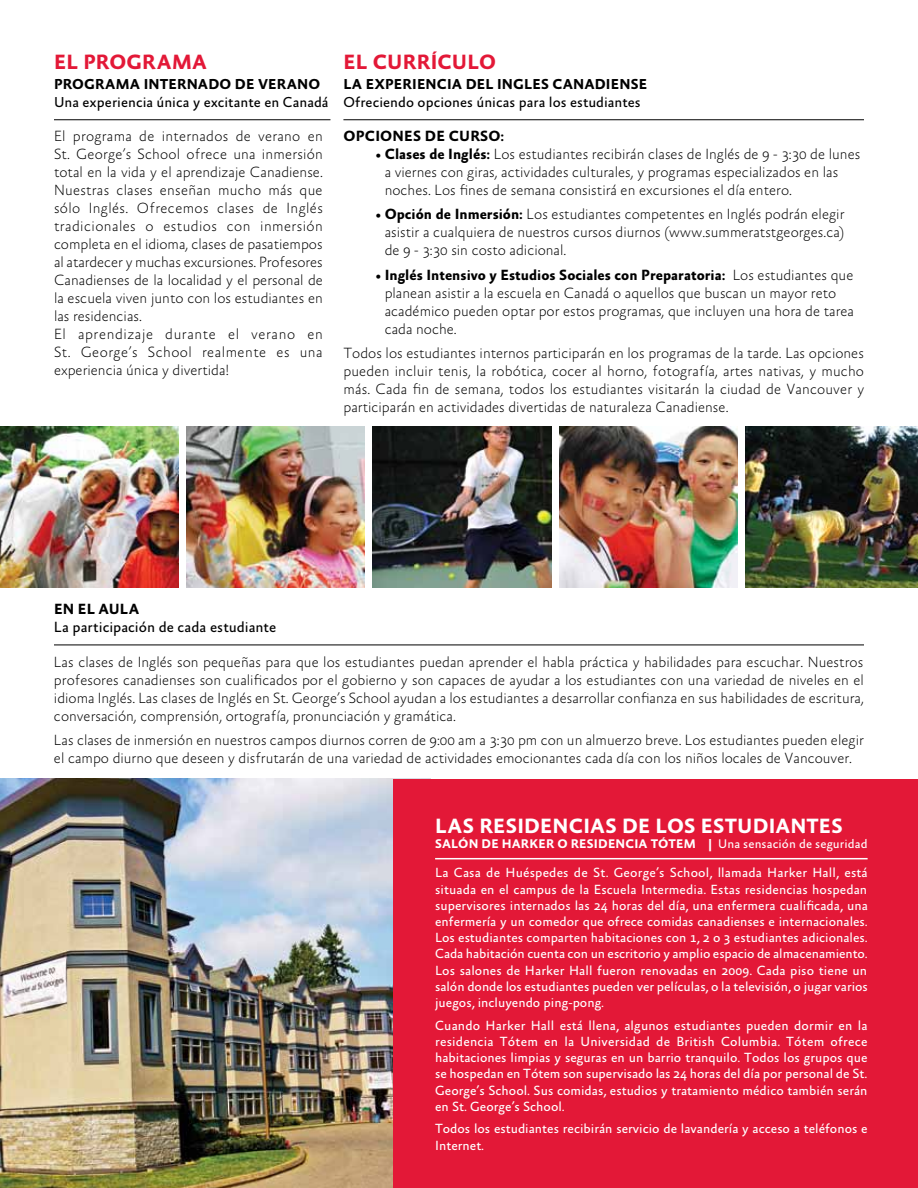
<style>
.page{position:relative;width:918px;height:1188px;background:#fff}
.page>*{position:absolute;margin:0;border:0;box-sizing:border-box;transform-origin:0 0}
.t1{font:700 21px "Absara Sans OT";letter-spacing:.01em;color:#fff}
.t2{font:700 21px "Absara Sans OT";letter-spacing:.01em;color:#e31837}
.t3{font:100 15px/18px "Absara Sans OT";color:#000}
.t4{font:15px "Absara Sans OT";color:#000}
.t5{font:700 15px "Absara Sans OT";letter-spacing:.01em;color:#000}
.t6{font:14.7px "Absara Sans OT";color:#000}
.t7{font:700 14.7px "Absara Sans OT";letter-spacing:.01em;color:#000}
.t8{font:13.5px/16.2px "Absara Sans OT";color:#fff;text-align:justify}
.t9{font:700 12.75px "Absara Sans OT";letter-spacing:.015em;color:#fff}
.s1{font-weight:700}
.s2{font-weight:400}
</style>
<div class="page">
<img style="left:0;top:779px;width:430px;height:409px">
<div style="left:393px;top:780px;width:525px;height:408px;background:#e31837"></div>
<hr style="left:54px;top:645px;width:810px;height:1px;background:#000">
<hr style="left:54px;top:119px;width:276px;height:1px;background:#000">
<hr style="left:343px;top:119px;width:521px;height:1px;background:#000">
<img style="left:0;top:426px;width:178px;height:162px">
<img style="left:186px;top:426px;width:179px;height:162px">
<img style="left:373px;top:426px;width:178px;height:162px">
<img style="left:559px;top:426px;width:179px;height:162px">
<img style="left:746px;top:426px;width:172px;height:162px">
<hr style="left:435px;top:858px;width:433px;height:1px;background:#fff">
<h1 class="t2" style="left:54px;top:51px;width:155px">EL PROGRAMA</h1>
<p class="t7" style="left:54px;top:77px;width:267px">PROGRAMA INTERNADO DE VERANO</p>
<p class="t6" style="left:54px;top:94px;width:276px">Una experiencia única y excitante en Canadá</p>
<p class="t3" style="left:54px;top:128px;width:270px">El programa de internados de verano en St. George’s School ofrece una inmersión total en la vida y el aprendizaje Canadiense.<br>Nuestras clases enseñan mucho más que sólo Inglés. Ofrecemos clases de Inglés tradicionales o estudios con inmersión completa en el idioma, clases de pasatiempos al atardecer y muchas excursiones. Profesores Canadienses de la localidad y el personal de la escuela viven junto con los estudiantes en las residencias.<br>El aprendizaje durante el verano en St. George’s School realmente es una experiencia única y divertida!</p>
<h1 class="t2" style="left:344px;top:51px;width:45px">EL CURR</h1>
<h1 class="t2" style="left:431px;top:51px;width:22px">ÍCULO</h1>
<p class="t7" style="left:343px;top:77px;width:303px">LA EXPERIENCIA DEL INGLES CANADIENSE</p>
<p class="t6" style="left:343px;top:94px;width:299px">Ofreciendo opciones únicas para los estudiantes</p>
<p class="t5" style="left:344px;top:128px;width:162px">Opciones de Curso:</p>
<p class="t3" style="left:385px;top:146px;width:477px;text-indent:-9px"><span class="s1">• Clases de Inglés:</span> Los estudiantes recibirán clases de Inglés de 9 - 3:30 de lunes a viernes con giras, actividades culturales, y programas especializados en las noches. Los fines de semana consistirá en excursiones el día entero.</p>
<p class="t3" style="left:385px;top:206px;width:461px;text-align:justify;text-indent:-9px"><span class="s1">• Opción de Inmersión:</span> Los estudiantes competentes en Inglés podrán elegir asistir a cualquiera de nuestros cursos diurnos (www.summeratstgeorges.ca) de 9 - 3:30 sin costo adicional.</p>
<p class="t3" style="left:385px;top:267px;width:471px;text-indent:-9px"><span class="s1">• Inglés Intensivo y Estudios Sociales con Preparatoria:</span> Los estudiantes que planean asistir a la escuela en Canadá o aquellos que buscan un mayor reto académico pueden optar por estos programas, que incluyen una hora de tarea cada noche.</p>
<p class="t3" style="left:343px;top:345px;width:522px;text-align:justify">Todos los estudiantes internos participarán en los programas de la tarde. Las opciones pueden incluir tenis, la robótica, cocer al horno, fotografía, artes nativas, y mucho más. Cada fin de semana, todos los estudiantes visitarán la ciudad de Vancouver y participarán en actividades divertidas de naturaleza Canadiense.</p>
<p class="t5" style="left:54px;top:601px;width:87px">EN EL AULA</p>
<p class="t4" style="left:54px;top:619px;width:224px">La participación de cada estudiante</p>
<p class="t3" style="left:54px;top:654px;width:811px;text-align:justify">Las clases de Inglés son pequeñas para que los estudiantes puedan aprender el habla práctica y habilidades para escuchar. Nuestros profesores canadienses son cualificados por el gobierno y son capaces de ayudar a los estudiantes con una variedad de niveles en el idioma Inglés. Las clases de Inglés en St. George’s School ayudan a los estudiantes a desarrollar confianza en sus habilidades de escritura, conversación, comprensión, ortografía, pronunciación y gramática.</p>
<p class="t3" style="left:54px;top:732px;width:811px">Las clases de inmersión en nuestros campos diurnos corren de 9:00 am a 3:30 pm con un almuerzo breve. Los estudiantes pueden elegir el campo diurno que deseen y disfrutarán de una variedad de actividades emocionantes cada día con los niños locales de Vancouver.</p>
<h1 class="t1" style="left:435px;top:815px;width:409px">LAS RESIDENCIAS DE LOS ESTU DIANTES</h1>
<p class="t9" style="left:435px;top:837px;width:434px">SALÓN DE HARKER O RESIDENCIA TÓTEM | <span class="s2">Una sensación de seguridad</span></p>
<p class="t8" style="left:435px;top:866px;width:434px">La Casa de Huéspedes de St. George’s School, llamada Harker Hall, está situada en el campus de la Escuela Intermedia. Estas residencias hospedan supervisores internados las 24 horas del día, una enfermera cualificada, una enfermería y un comedor que ofrece comidas canadienses e internacionales.<br>Los estudiantes comparten habitaciones con 1, 2 o 3 estudiantes adicionales.<br>Cada habitación cuenta con un escritorio y amplio espacio de almacenamiento.<br>Los salones de Harker Hall fueron renovadas en 2009. Cada piso tiene un salón donde los estudiantes pueden ver películas, o la televisión, o jugar varios juegos, incluyendo ping-pong.</p>
<p class="t8" style="left:435px;top:1018px;width:434px">Cuando Harker Hall está llena, algunos estudiantes pueden dormir en la residencia Tótem en la Universidad de British Columbia. Tótem ofrece habitaciones limpias y seguras en un barrio tranquilo. Todos los grupos que se hospedan en Tótem son supervisado las 24 horas del día por personal de St.<br>George’s School. Sus comidas, estudios y tratamiento médico también serán en St. George’s School.</p>
<p class="t8" style="left:435px;top:1122px;width:434px">Todos los estudiantes recibirán servicio de lavandería y acceso a teléfonos e<br>Internet.</p>
</div>
